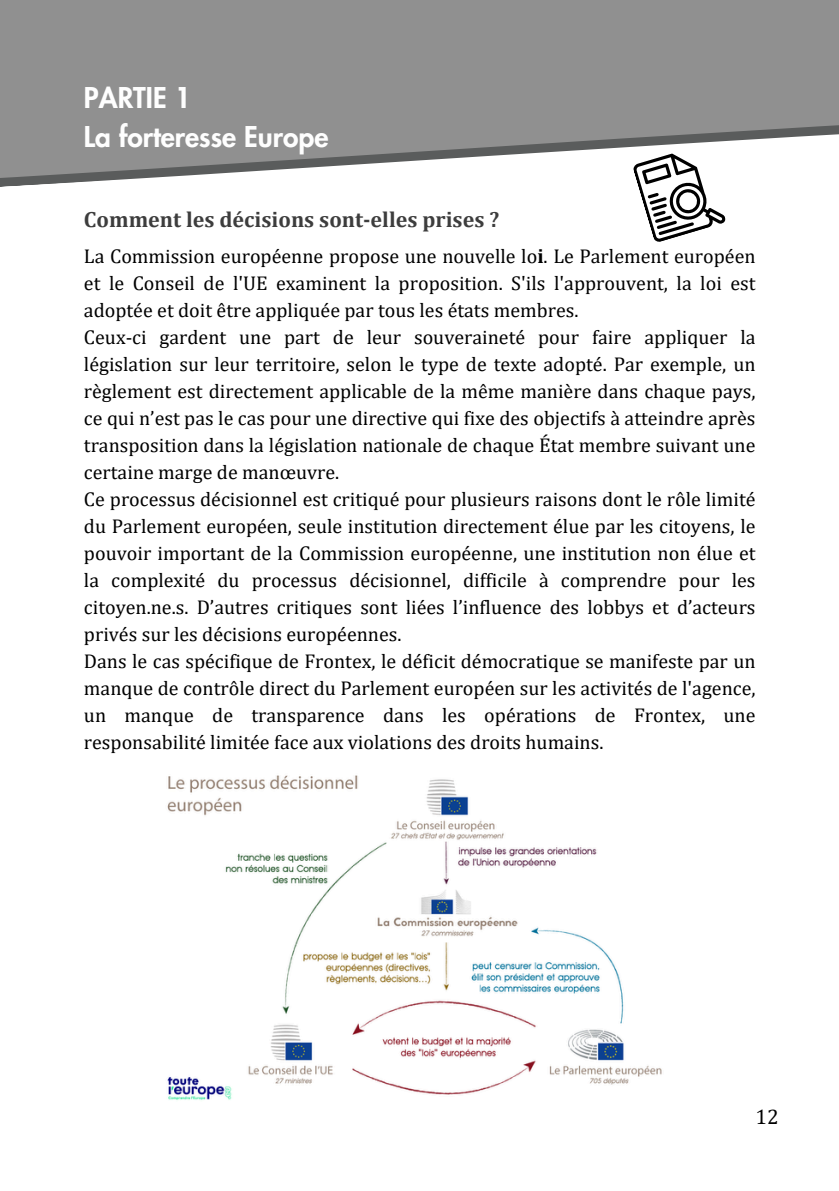
<style>
.page{position:relative;width:839px;height:1191px;background:#fff}
.page>*{position:absolute;margin:0;border:0;box-sizing:border-box;transform-origin:0 0}
.t1{font:800 28px/39px "Futura LT Pro";color:#fefefe}
.t2{font:700 22px "Cambria";color:#3d3d3d}
.t3{font:21px "Cambria";color:#000}
.t4{font:20px/27px "Cambria";color:#000;text-align:justify}
.s1{font-weight:700}
</style>
<div class="page">
<svg style="left:0;top:0;width:838px;height:187px;background:#9a9a9a"></svg>
<img style="left:167px;top:775px;width:495px;height:325px">
<svg style="left:631px;top:143px;width:96px;height:99px"></svg>
<h1 class="t1" style="left:84px;top:80px;width:246px">PARTIE 1<br>La forteresse Europe</h1>
<p class="t2" style="left:84px;top:206px;width:417px">Comment les décisions sont-elles prises ?</p>
<p class="t4" style="left:84px;top:242px;width:673px">La Commission européenne propose une nouvelle lo<span class="s1">i</span>. Le Parlement européen et le Conseil de l'UE examinent la proposition. S'ils l'approuvent, la loi est adoptée et doit être appliquée par tous les états membres.</p>
<p class="t4" style="left:84px;top:323px;width:673px">Ceux-ci gardent une part de leur souveraineté pour faire appliquer la législation sur leur territoire, selon le type de texte adopté. Par exemple, un règlement est directement applicable de la même manière dans chaque pays, ce qui n’est pas le cas pour une directive qui fixe des objectifs à atteindre après transposition dans la législation nationale de chaque État membre suivant une certaine marge de manœuvre.</p>
<h2 class="t4" style="left:84px;top:485px;width:673px">Ce processus décisionnel est critiqué pour plusieurs raisons dont le rôle limité du Parlement européen, seule institution directement élue par les citoyens, le pouvoir important de la Commission européenne, une institution non élue et la complexité du processus décisionnel, difficile à comprendre pour les citoyen.ne.s. D’autres critiques sont liées l’influence des lobbys et d’acteurs privés sur les décisions européennes.</h2>
<p class="t4" style="left:84px;top:647px;width:673px">Dans le cas spécifique de Frontex, le déficit démocratique se manifeste par un manque de contrôle direct du Parlement européen sur les activités de l'agence, un manque de transparence dans les opérations de Frontex, une responsabilité limitée face aux violations des droits humains.</p>
<p class="t3" style="left:755px;top:1104px;width:25px">12</p>
</div>
